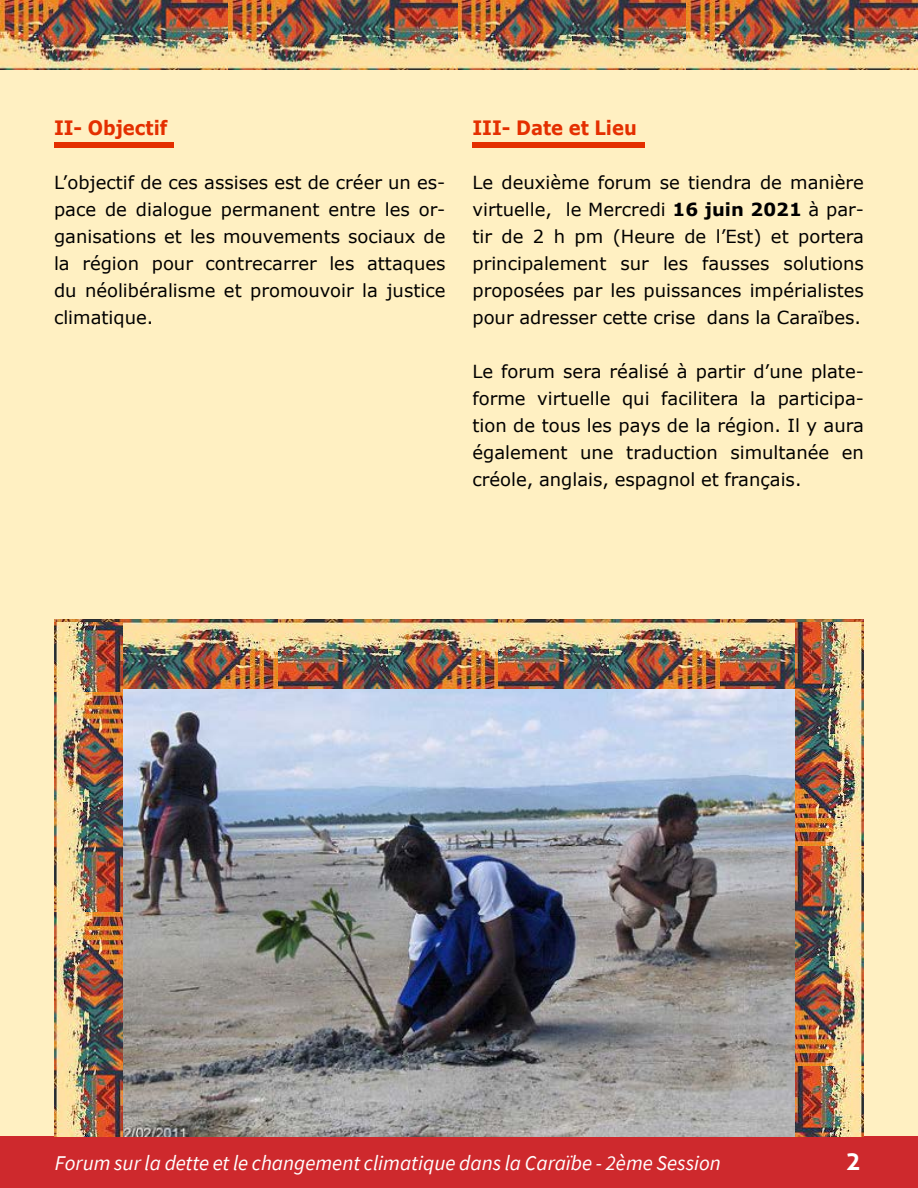
<style>
.page{position:relative;width:918px;height:1188px;background:#fff}
.page>*{position:absolute;margin:0;border:0;box-sizing:border-box;transform-origin:0 0}
.t1{font:700 24px "Relay";color:#fff}
.t2{font:italic 21px "Source Sans Pro";color:#fff}
.t3{font:700 19.8px "Verdana";color:#e42f00;scale:.91 1}
.t4{font:18px/27px "Verdana";color:#000;text-align:justify}
.s1{font-weight:700}
</style>
<div class="page">
<div style="left:0;top:0;width:918px;height:1162px;background:#fff0c2"></div>
<img style="left:0;top:0;width:918px;height:70px">
<div style="left:0;top:1136px;width:918px;height:52px;background:#ce292d"></div>
<img style="left:123px;top:688px;width:672px;height:448px">
<img style="left:54px;top:619px;width:810px;height:69px">
<img style="left:795px;top:622px;width:69px;height:514px">
<img style="left:54px;top:622px;width:69px;height:514px">
<div style="left:54px;top:142px;width:120px;height:6px;background:#e42f00"></div>
<div style="left:472px;top:142px;width:173px;height:6px;background:#e42f00"></div>
<p class="t3" style="left:54px;top:115px;width:126px">II- Objectif</p>
<p class="t4" style="left:54px;top:169px;width:393px">L’objectif de ces assises est de créer un es&shy;pace de dialogue permanent entre les or&shy;ganisations et les mouvements sociaux de la région pour contrecarrer les attaques du néolibéralisme et promouvoir la justice climatique.</p>
<p class="t3" style="left:472px;top:115px;width:182px">III- Date et Lieu</p>
<p class="t4" style="left:472px;top:169px;width:393px">Le deuxième forum se tiendra de manière virtuelle, le Mercredi <span class="s1">16 juin 2021</span> à par&shy;tir de 2 h pm (Heure de l’Est) et portera principalement sur les fausses solutions proposées par les puissances impérialistes pour adresser cette crise dans la Caraïbes.</p>
<p class="t4" style="left:472px;top:358px;width:393px">Le forum sera réalisé à partir d’une plate&shy;forme virtuelle qui facilitera la participa&shy;tion de tous les pays de la région. Il y aura également une traduction simultanée en créole, anglais, espagnol et français.</p>
<p class="t2" style="left:55px;top:1150px;width:667px">Forum sur la dette et le changement climatique dans la Caraïbe - 2ème Session</p>
<h1 class="t1" style="left:847px;top:1148px;width:14px">2</h1>
</div>
